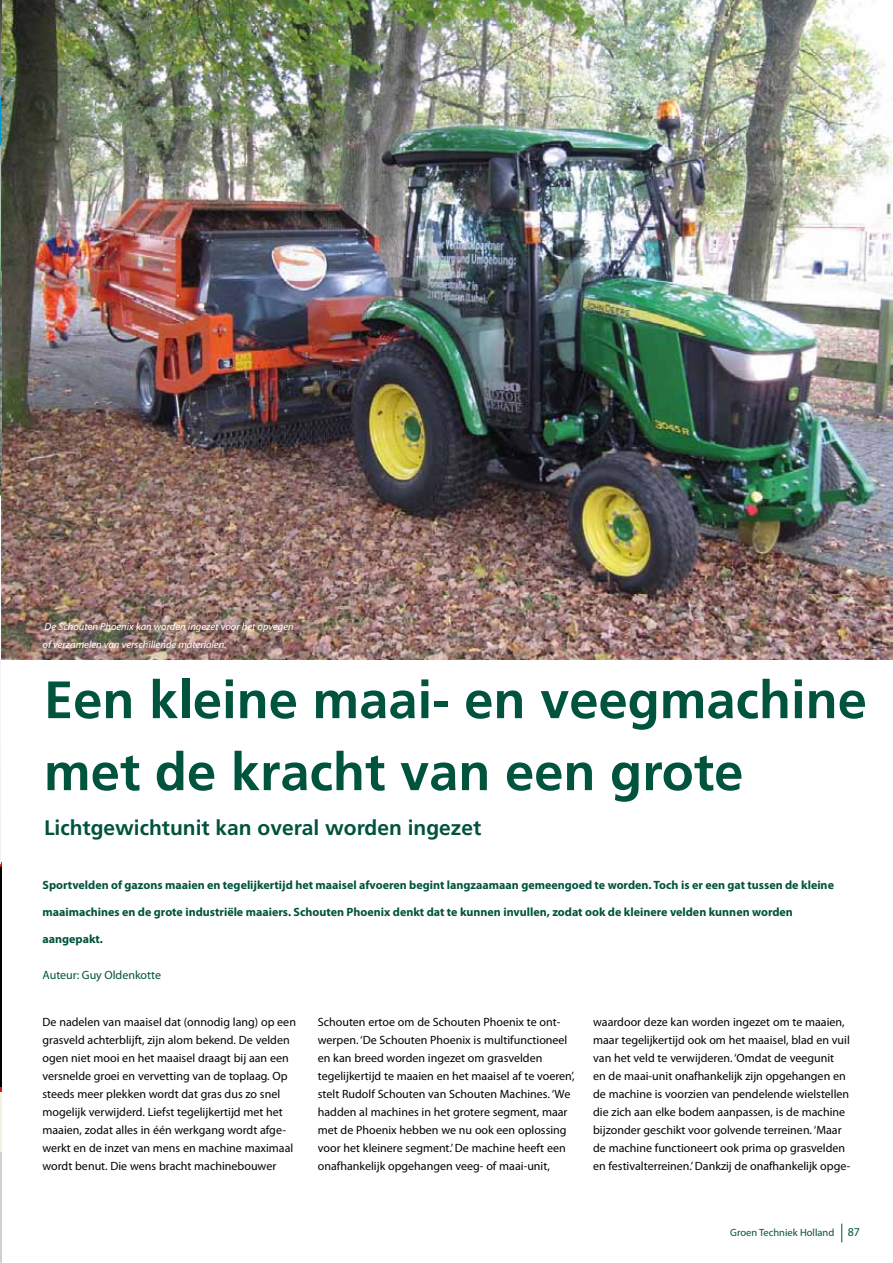
<style>
.page{position:relative;width:893px;height:1263px;background:#fff}
.page>*{position:absolute;margin:0;border:0;box-sizing:border-box;transform-origin:0 0}
.t1{font:700 52.5px/72px "Frutiger";color:#00533d}
.t2{font:700 21px "Frutiger";color:#00533d}
.t3{font:12px/18px "Myriad Pro";color:#000}
.t4{font:700 12px "Myriad Pro";color:#00533d}
.t5{font:12px "Myriad Pro";color:#00533d}
.t6{font:italic 10.5px/18px "Myriad Pro";color:#fff}
.t7{font:10.5px "Myriad Pro";color:#00533d}
.s1{font-size:12px}
</style>
<div class="page">
<svg style="left:841px;top:1223px;width:1px;height:19px"></svg>
<img style="left:1px;top:0;width:892px;height:659px">
<hr style="left:0;top:1151px;width:1px;height:112px;background:#cfd0d4">
<hr style="left:0;top:864px;width:1px;height:230px;background:#000">
<img style="left:0;top:2px;width:1px;height:494px">
<hr style="left:0;top:496px;width:1px;height:368px;background:#f6f5f7">
<hr style="left:0;top:1092px;width:1px;height:59px;background:#eef4de">
<svg style="left:0;top:97px;width:1px;height:49px"></svg>
<svg style="left:0;top:0;width:7px;height:2px"></svg>
<p class="t6" style="left:43px;top:617px;width:253px">De Schouten Phoenix kan worden ingezet voor het opvegen of verzamelen van verschillende materialen.</p>
<h1 class="t1" style="left:44px;top:663px;width:824px">Een kleine maai- en veegmachine met de kracht van een grote</h1>
<h2 class="t2" style="left:44px;top:816px;width:439px">Lichtgewichtunit kan overal worden ingezet</h2>
<p class="t4" style="left:43px;top:877px;width:793px">Sportvelden of gazons maaien en tegelijkertijd het maaisel afvoeren begint langzaamaan gemeengoed te worden. Toch is er een gat tussen de kleine</p>
<p class="t4" style="left:43px;top:904px;width:752px">maaimachines en de grote industriële maaiers. Schouten Phoenix denkt dat te kunnen invullen, zodat ook de kleinere velden kunnen worden</p>
<p class="t4" style="left:43px;top:931px;width:62px">aangepakt.</p>
<p class="t5" style="left:43px;top:968px;width:120px">Auteur: Guy Oldenkotte</p>
<p class="t3" style="left:43px;top:1013px;width:255px">De nadelen van maaisel dat (onnodig lang) op een grasveld achterblijft, zijn alom bekend. De velden ogen niet mooi en het maaisel draagt bij aan een versnelde groei en vervetting van de toplaag. Op steeds meer plekken wordt dat gras dus zo snel mogelijk verwijderd. Liefst tegelijkertijd met het maaien, zodat alles in één werkgang wordt afge&shy;werkt en de inzet van mens en machine maximaal wordt benut. Die wens bracht machinebouwer</p>
<p class="t3" style="left:318px;top:1013px;width:258px">Schouten ertoe om de Schouten Phoenix te ont&shy;werpen. ‘De Schouten Phoenix is multifunctioneel en kan breed worden ingezet om grasvelden tegelijkertijd te maaien en het maaisel af te voeren’, stelt Rudolf Schouten van Schouten Machines. ‘We hadden al machines in het grotere segment, maar met de Phoenix hebben we nu ook een oplossing voor het kleinere segment.’ De machine heeft een onafhankelijk opgehangen veeg- of maai-unit,</p>
<p class="t3" style="left:593px;top:1013px;width:259px">waardoor deze kan worden ingezet om te maaien, maar tegelijkertijd ook om het maaisel, blad en vuil van het veld te verwijderen. ‘Omdat de veegunit<br>en de maai-unit onafhankelijk zijn opgehangen en de machine is voorzien van pendelende wielstellen die zich aan elke bodem aanpassen, is de machine bijzonder geschikt voor golvende terreinen. ‘Maar de machine functioneert ook prima op grasvelden en festivalterreinen.’ Dankzij de onafhankelijk opge-</p>
<p class="t7" style="left:730px;top:1226px;width:131px">Groen Techniek Holland <span class="s1">87</span></p>
</div>
